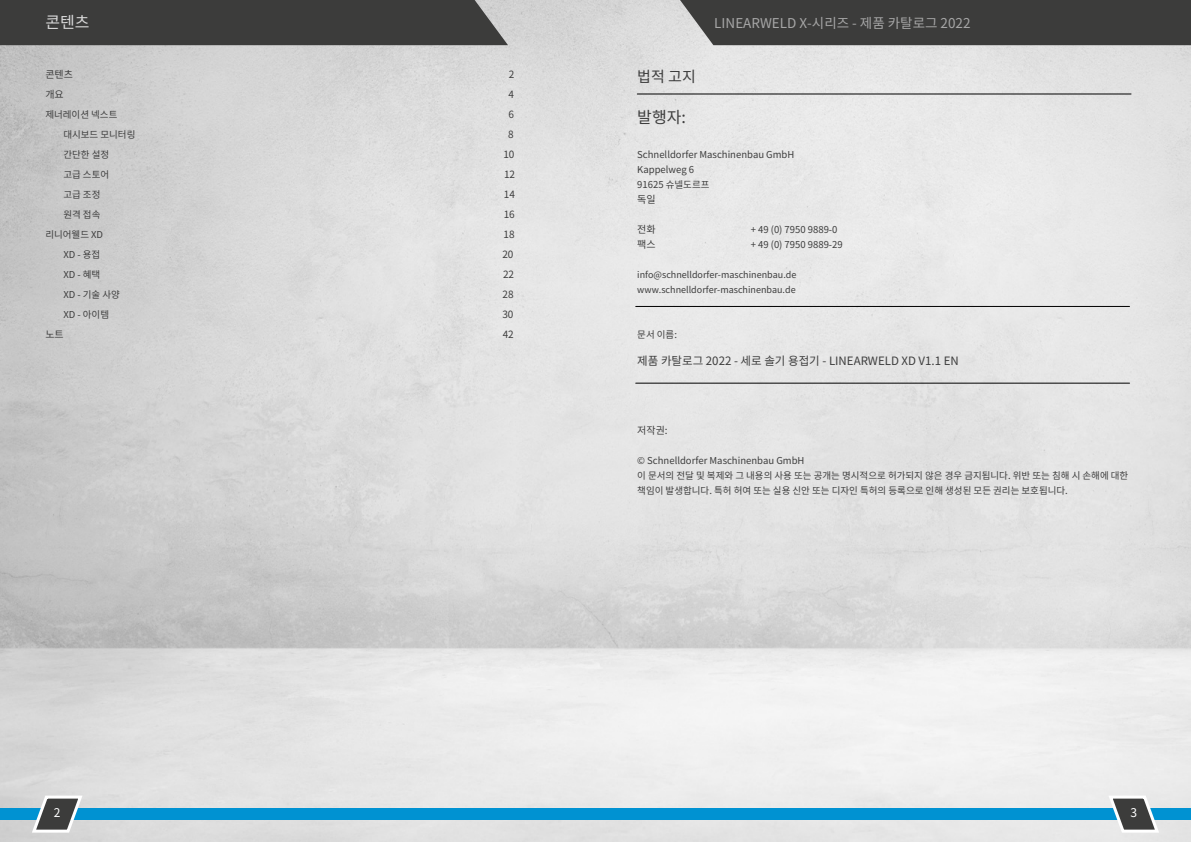
<style>
.page{position:relative;width:1191px;height:842px;background:#fff}
.page>*{position:absolute;margin:0;border:0;box-sizing:border-box;transform-origin:0 0}
.t1{font:16px "Noto Sans CJ Kkr";color:#3d3d3d}
.t2{font:16px "Noto Sans CJ Kkr";color:#d9d9d9}
.t3{font:15px "Noto Sans CJ Kkr";color:#3d3d3d}
.t4{font:13.5px "Noto Sans CJ Kkr";color:#a6a6a6}
.t5{font:12px "Noto Sans CJ Kkr";color:#fff}
.t6{font:11.5px "Noto Sans CJ Kkr";color:#3d3d3d}
.t7{font:10px/20px "Noto Sans CJ Kkr";color:#3d3d3d}
.t8{font:9.5px/15px "Noto Sans CJ Kkr";color:#3d3d3d}
.t9{font:9px/15px "Noto Sans CJ Kkr";color:#3d3d3d}
</style>
<div class="page">
<img style="left:0;top:0;width:1191px;height:842px">
<div style="left:0;top:808px;width:595px;height:12px;background:#0092d2"></div>
<svg style="left:30px;top:793px;width:54px;height:41px"></svg>
<div style="left:595px;top:808px;width:596px;height:12px;background:#0092d2"></div>
<svg style="left:1106px;top:793px;width:55px;height:41px"></svg>
<div style="left:0;top:0;width:508px;height:45px;background:#3c3c3b"></div>
<div style="left:680px;top:0;width:511px;height:45px;background:#3c3c3b"></div>
<hr style="left:637px;top:94px;width:494px;height:1px;background:#000">
<hr style="left:635px;top:306px;width:494px;height:1px;background:#000">
<hr style="left:635px;top:383px;width:494px;height:1px;background:#000">
<h1 class="t2" style="left:45px;top:10px;width:46px">콘텐츠</h1>
<h3 class="t4" style="left:714px;top:12px;width:258px">LINEARWELD X-시리즈 - 제품 카탈로그 2022</h3>
<p class="t7" style="left:45px;top:64px;width:29px">콘텐츠 개요</p>
<p class="t8" style="left:45px;top:106px;width:74px">제너레이션 넥스트</p>
<p class="t8" style="left:63px;top:126px;width:74px">대시보드 모니터링</p>
<p class="t8" style="left:63px;top:146px;width:47px">간단한 설정</p>
<p class="t8" style="left:63px;top:166px;width:47px">고급 스토어</p>
<p class="t8" style="left:63px;top:186px;width:39px">고급 조정</p>
<p class="t8" style="left:63px;top:206px;width:39px">원격 접속</p>
<p class="t8" style="left:45px;top:226px;width:59px">리니어웰드 XD</p>
<p class="t8" style="left:63px;top:246px;width:39px">XD - 용접</p>
<p class="t8" style="left:63px;top:266px;width:39px">XD - 혜택</p>
<p class="t8" style="left:63px;top:286px;width:58px">XD - 기술 사양</p>
<p class="t8" style="left:63px;top:306px;width:47px">XD - 아이템</p>
<p class="t7" style="left:45px;top:324px;width:20px">노트</p>
<p class="t7" style="left:502px;top:64px;width:14px;text-align:center">2<br>4<br>6<br>8<br>10<br>12<br>14<br>16<br>18<br>20<br>22<br>28<br>30<br>42</p>
<h2 class="t3" style="left:637px;top:65px;width:60px">법적 고지</h2>
<h1 class="t1" style="left:637px;top:105px;width:50px">발행자:</h1>
<p class="t8" style="left:637px;top:146px;width:159px">Schnelldorfer Maschinenbau GmbH<br>Kappelweg 6<br>91625 슈넬도르프</p>
<p class="t7" style="left:637px;top:189px;width:20px">독일</p>
<p class="t7" style="left:637px;top:221px;width:20px;line-height:15px">전화 팩스</p>
<p class="t8" style="left:750px;top:221px;width:94px">+ 49 (0) 7950 9889-0 + 49 (0) 7950 9889-29</p>
<p class="t9" style="left:637px;top:267px;width:161px">info@schnelldorfer-maschinenbau.de www.schnelldorfer-maschinenbau.de</p>
<p class="t8" style="left:637px;top:326px;width:41px">문서 이름:</p>
<p class="t6" style="left:637px;top:352px;width:323px">제품 카탈로그 2022 - 세로 솔기 용접기 - LINEARWELD XD V1.1 EN</p>
<p class="t7" style="left:637px;top:420px;width:32px">저작권:</p>
<p class="t8" style="left:637px;top:452px;width:492px">© Schnelldorfer Maschinenbau GmbH<br>이 문서의 전달 및 복제와 그 내용의 사용 또는 공개는 명시적으로 허가되지 않은 경우 금지됩니다. 위반 또는 침해 시 손해에 대한 책임이 발생합니다. 특허 허여 또는 실용 신안 또는 디자인 특허의 등록으로 인해 생성된 모든 권리는 보호됩니다.</p>
<p class="t5" style="left:54px;top:803px;width:8px">2</p>
<p class="t5" style="left:1130px;top:803px;width:8px">3</p>
</div>
